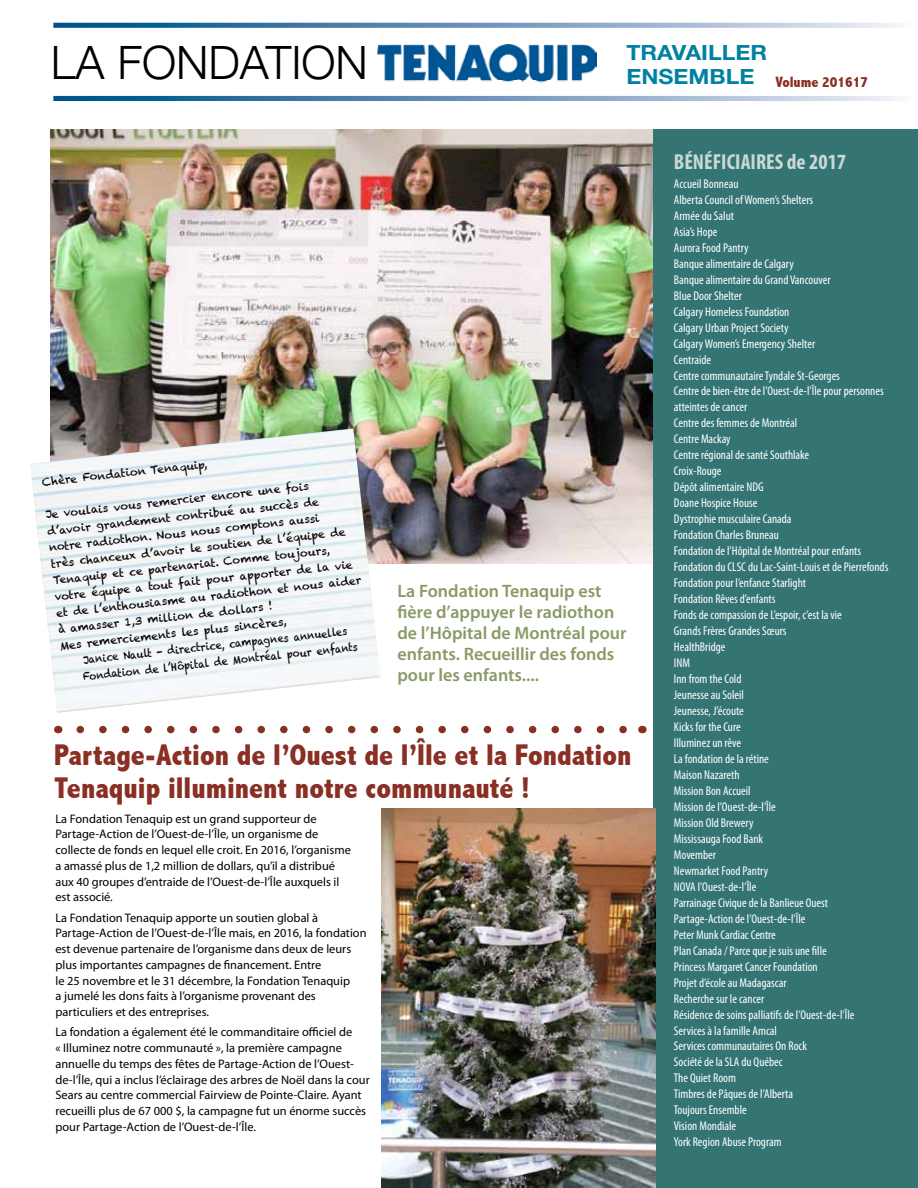
<style>
.page{position:relative;width:918px;height:1188px;background:#fff}
.page>*{position:absolute;margin:0;border:0;box-sizing:border-box;transform-origin:0 0}
.t1{font:300 45.9px "Helvetica Neue";color:#000}
.t2{font:800 condensed 30px/33px "Abadi";color:#8a2f23}
.t3{font:700 condensed 21.75px "Myriad Pro";color:#cad8d8}
.t4{font:700 21px/24px "Helvetica Neue LT Std";color:#0081a2;scale:1.1 1}
.t5{font:600 18px/21px "Myriad Pro";color:#899a65}
.t6{font:800 condensed 15px "Abadi";color:#8a2f23}
.t7{font:condensed 12.75px/16px "Myriad Pro";color:#fff}
.t8{font:12.3px/15.8px "Myriad Pro";color:#000}
.t9{font:10.8px "Chalkduster";color:#000}
.t10{font:10.8px "Chalkduster";color:#000;scale:.9 1}
</style>
<div class="page">
<img style="left:51px;top:129px;width:603px;height:435px">
<div style="left:654px;top:129px;width:264px;height:1059px;background:#347473"></div>
<img style="left:381px;top:809px;width:274px;height:379px">
<svg style="left:80px;top:726px;width:547px;height:7px"></svg>
<img style="left:30px;top:428px;width:351px;height:285px">
<svg style="left:53px;top:23px;width:849px;height:5px;background:#739bbe"></svg>
<svg style="left:53px;top:96px;width:849px;height:5px;background:#6d98bb"></svg>
<img style="left:378px;top:44px;width:219px;height:38px">
<h1 class="t1" style="left:51px;top:26px;width:319px">LA FONDATION</h1>
<h3 class="t4" style="left:626px;top:40px;width:129px">TRAVAILLER<br>ENSEMBLE</h3>
<p class="t6" style="left:775px;top:73px;width:94px">Volume 201617</p>
<p class="t9" style="left:41px;top:475px;width:168px;rotate:-6deg">Chère Fondation Tenaquip,</p>
<p class="t9" style="left:45px;top:508px;width:266px;rotate:-6deg">Je voulais vous remercier encore une fois</p>
<p class="t9" style="left:47px;top:524px;width:274px;rotate:-6deg">d’avoir grandement contribué au succès de</p>
<p class="t9" style="left:49px;top:541px;width:273px;rotate:-6deg">notre radiothon. Nous nous comptons aussi</p>
<p class="t9" style="left:50px;top:557px;width:298px;rotate:-6deg">très chanceux d’avoir le soutien de l’équipe de</p>
<p class="t9" style="left:52px;top:573px;width:280px;rotate:-6deg">Tenaquip et ce partenariat. Comme toujours,</p>
<p class="t9" style="left:54px;top:590px;width:301px;rotate:-6deg">votre équipe a tout fait pour apporter de la vie</p>
<p class="t9" style="left:56px;top:606px;width:308px;rotate:-6deg">et de l’enthousiasme au radiothon et nous aider</p>
<p class="t9" style="left:58px;top:623px;width:217px;rotate:-6deg">à amasser 1,3 million de dollars !</p>
<p class="t9" style="left:59px;top:639px;width:229px;rotate:-6deg">Mes remerciements les plus sincères,</p>
<p class="t10" style="left:83px;top:653px;width:296px;rotate:-6deg">Janice Nault - directrice, campagnes annuelles</p>
<p class="t10" style="left:82px;top:670px;width:309px;rotate:-6deg">Fondation de l’Hôpital de Montréal pour enfants</p>
<h3 class="t5" style="left:397px;top:580px;width:231px">La Fondation Tenaquip est fière d’appuyer le radiothon de l’Hôpital de Montréal pour enfants. Recueillir des fonds pour les enfants....</h3>
<h2 class="t2" style="left:54px;top:739px;width:579px">Partage-Action de l’Ouest de l’Île et la Fondation<br>Tenaquip illuminent notre communauté !</h2>
<p class="t8" style="left:55px;top:810px;width:297px">La Fondation Tenaquip est un grand supporteur de Partage-Action de l’Ouest-de-l’Île, un organisme de collecte de fonds en lequel elle croit. En 2016, l’organisme a amassé plus de 1,2 million de dollars, qu’il a distribué aux 40 groupes d’entraide de l’Ouest-de-l’Île auxquels il est associé.</p>
<p class="t8" style="left:55px;top:909px;width:313px">La Fondation Tenaquip apporte un soutien global à Partage-Action de l’Ouest-de-l’Île mais, en 2016, la fondation est devenue partenaire de l’organisme dans deux de leurs plus importantes campagnes de financement. Entre<br>le 25 novembre et le 31 décembre, la Fondation Tenaquip<br>a jumelé les dons faits à l’organisme provenant des particuliers et des entreprises.</p>
<p class="t8" style="left:55px;top:1024px;width:316px">La fondation a également été le commanditaire officiel de<br>« Illuminez notre communauté », la première campagne annuelle du temps des fêtes de Partage-Action de l’Ouest&shy;de-l’Île, qui a inclus l’éclairage des arbres de Noël dans la cour Sears au centre commercial Fairview de Pointe-Claire. Ayant recueilli plus de 67 000 $, la campagne fut un énorme succès pour Partage-Action de l’Ouest-de-l’Île.</p>
<h3 class="t3" style="left:674px;top:148px;width:174px">BÉNÉFICIAIRES de 2017</h3>
<p class="t7" style="left:674px;top:175px;width:216px">Accueil Bonneau<br>Alberta Council of Women’s Shelters<br>Armée du Salut<br>Asia’s Hope<br>Aurora Food Pantry<br>Banque alimentaire de Calgary<br>Banque alimentaire du Grand Vancouver<br>Blue Door Shelter<br>Calgary Homeless Foundation<br>Calgary Urban Project Society<br>Calgary Women’s Emergency Shelter<br>Centraide<br>Centre communautaire Tyndale St-Georges<br>Centre de bien-être de l’Ouest-de-l’Île pour personnes atteintes de cancer<br>Centre des femmes de Montréal<br>Centre Mackay<br>Centre régional de santé Southlake<br>Croix-Rouge<br>Dépôt alimentaire NDG<br>Doane Hospice House<br>Dystrophie musculaire Canada<br>Fondation Charles Bruneau<br>Fondation de l’Hôpital de Montréal pour enfants<br>Fondation du CLSC du Lac-Saint-Louis et de Pierrefonds<br>Fondation pour l’enfance Starlight<br>Fondation Rêves d’enfants<br>Fonds de compassion de L’espoir, c’est la vie<br>Grands Frères Grandes Sœurs<br>HealthBridge<br>INM<br>Inn from the Cold<br>Jeunesse au Soleil<br>Jeunesse, J’écoute<br>Kicks for the Cure<br>Illuminez un rêve<br>La fondation de la rétine<br>Maison Nazareth<br>Mission Bon Accueil<br>Mission de l’Ouest-de-l’Île<br>Mission Old Brewery<br>Mississauga Food Bank<br>Movember<br>Newmarket Food Pantry<br>NOVA l’Ouest-de-l’Île<br>Parrainage Civique de la Banlieue Ouest<br>Partage-Action de l’Ouest-de-l’Île<br>Peter Munk Cardiac Centre<br>Plan Canada / Parce que je suis une fille<br>Princess Margaret Cancer Foundation<br>Projet d’école au Madagascar<br>Recherche sur le cancer<br>Résidence de soins palliatifs de l’Ouest-de-l’Île<br>Services à la famille Amcal<br>Services communautaires On Rock<br>Société de la SLA du Québec<br>The Quiet Room<br>Timbres de Pâques de l’Alberta<br>Toujours Ensemble<br>Vision Mondiale<br>York Region Abuse Program</p>
</div>
